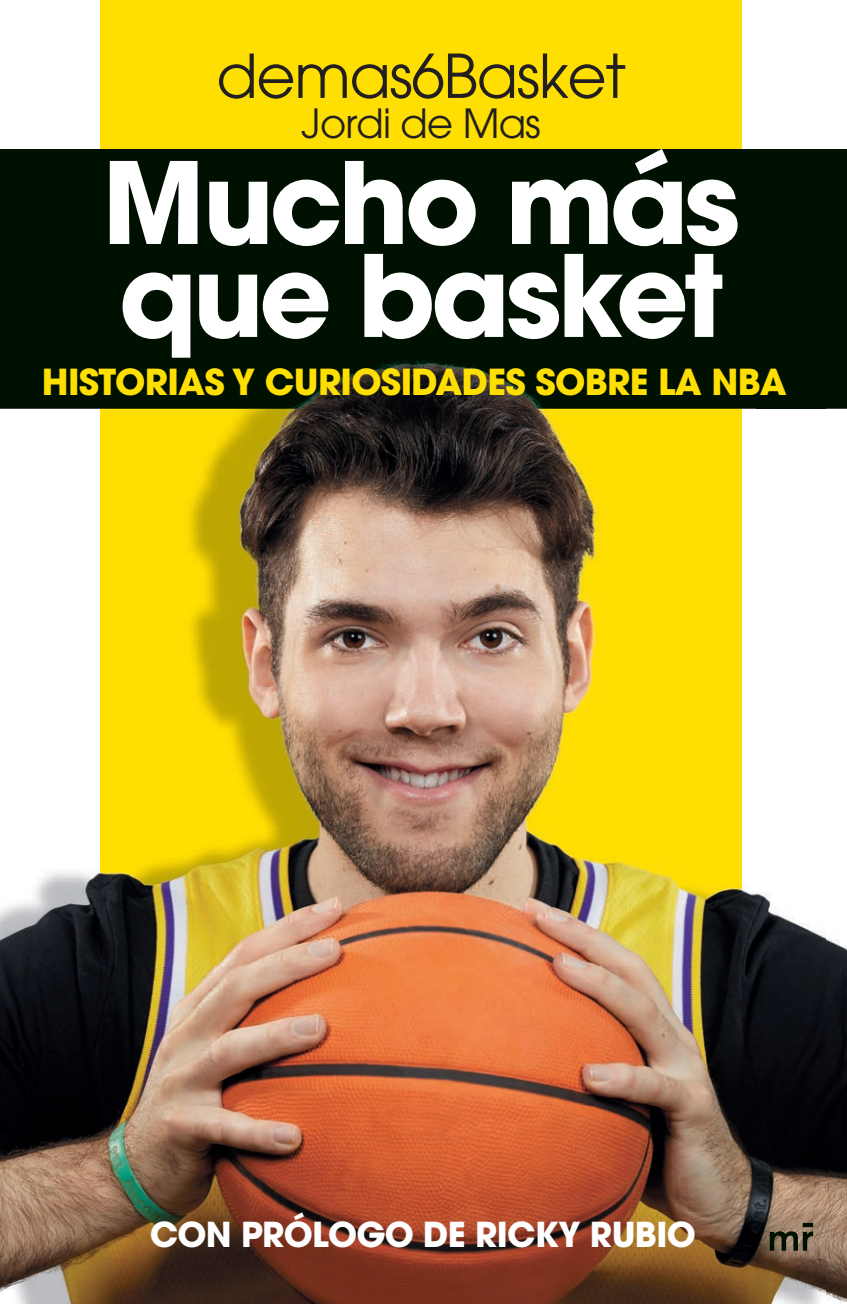
<style>
.page{position:relative;width:847px;height:1304px;background:#fff}
.page>*{position:absolute;margin:0;border:0;box-sizing:border-box;transform-origin:0 0}
.t1{font:700 112.2px/93px "Avant Garde";letter-spacing:-.04em;color:#fff}
.t2{font:60px "Avant Garde";letter-spacing:-.02em;color:#231f20}
.t3{font:40px "Avant Garde";letter-spacing:-.02em;color:#231f20}
.t4{font:700 35.6px "Avant Garde";letter-spacing:-.02em;color:#ffdf01}
.t5{font:700 34.2px "Avant Garde";letter-spacing:-.02em;color:#fff}
</style>
<div class="page">
<div style="left:101px;top:0;width:640px;height:1176px;background:#ffdf01"></div>
<div style="left:0;top:149px;width:846px;height:260px;background:#001001"></div>
<img style="left:824px;top:931px;width:22px;height:373px">
<img style="left:0;top:409px;width:101px;height:566px">
<img style="left:741px;top:409px;width:83px;height:566px">
<img style="left:0;top:975px;width:135px;height:284px">
<img style="left:687px;top:975px;width:137px;height:284px">
<img style="left:135px;top:1176px;width:552px;height:83px">
<img style="left:0;top:1259px;width:824px;height:45px">
<img style="left:101px;top:409px;width:640px;height:767px">
<img style="left:0;top:360px;width:756px;height:49px">
<svg style="left:769px;top:1223px;width:44px;height:28px"></svg>
<h2 class="t2" style="left:216px;top:41px;width:410px">demas6Basket</h2>
<p class="t3" style="left:301px;top:100px;width:241px">Jordi de Mas</p>
<h1 class="t1" style="left:102px;top:156px;width:639px">Mucho más que basket</h1>
<p class="t4" style="left:42px;top:359px;width:746px">HISTORIAS Y CURIOSIDADES SOBRE LA NBA</p>
<p class="t5" style="left:150px;top:1212px;width:547px">CON PRÓLOGO DE RICKY RUBIO</p>
</div>
